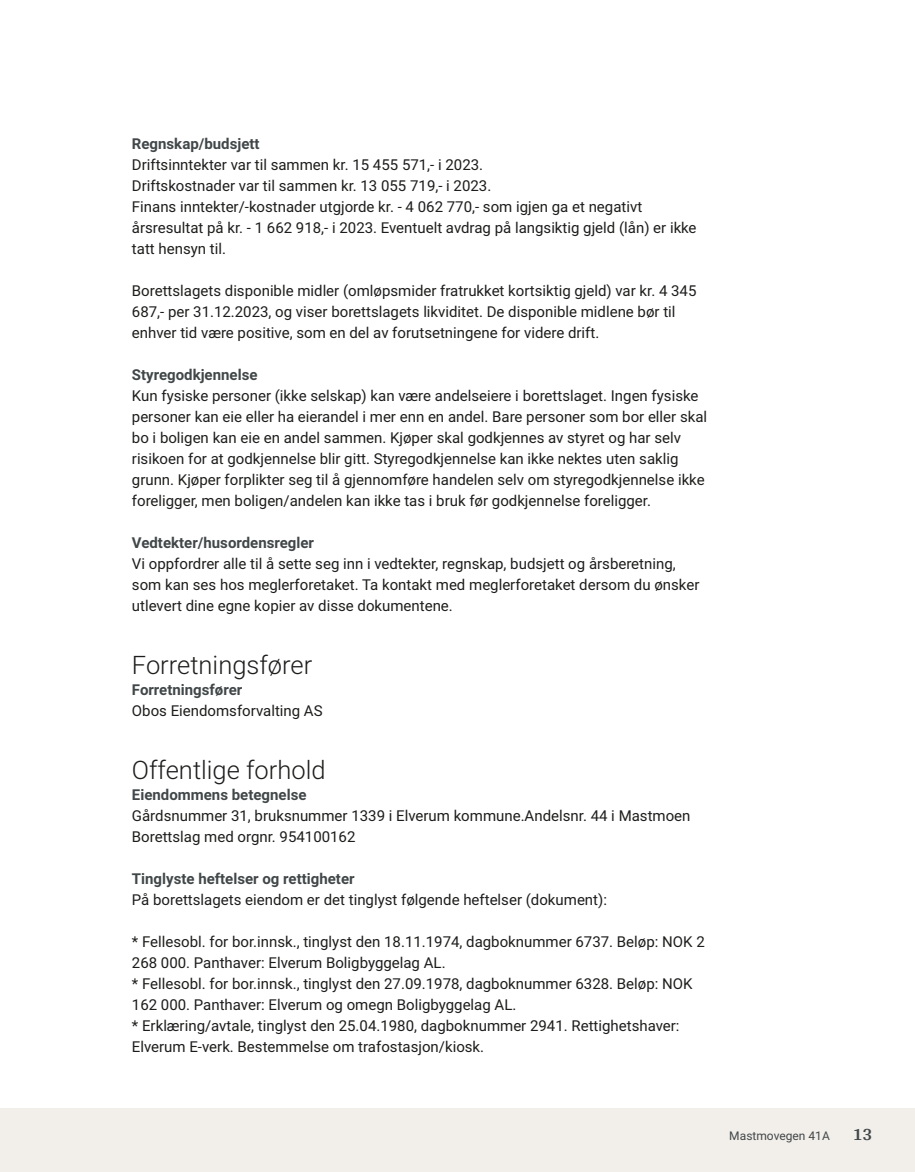
<style>
.page{position:relative;width:915px;height:1172px;background:#fff}
.page>*{position:absolute;margin:0;border:0;box-sizing:border-box;transform-origin:0 0}
.t1{font:300 25.5px "Roboto Vitec";color:#1d1d1b}
.t2{font:700 18px "Arya";color:#414749}
.t3{font:15px/21px "Roboto Vitec";color:#1d1d1b}
.t4{font:700 15px "Roboto Vitec";color:#414749}
.t5{font:12px "Roboto Vitec";color:#414749}
</style>
<div class="page">
<div style="left:0;top:1108px;width:914px;height:64px;background:#f2eeea"></div>
<p class="t4" style="left:132px;top:133px;width:129px">Regnskap/budsjett</p>
<p class="t3" style="left:132px;top:153px;width:566px">Driftsinntekter var til sammen kr. 15 455 571,‑ i 2023.<br>Driftskostnader var til sammen kr. 13 055 719,‑ i 2023.<br>Finans inntekter/‑kostnader utgjorde kr. ‑ 4 062 770,‑ som igjen ga et negativt årsresultat på kr. ‑ 1 662 918,‑ i 2023. Eventuelt avdrag på langsiktig gjeld (lån) er ikke tatt hensyn til.</p>
<p class="t3" style="left:132px;top:279px;width:566px">Borettslagets disponible midler (omløpsmider fratrukket kortsiktig gjeld) var kr. 4 345<br>687,‑ per 31.12.2023, og viser borettslagets likviditet. De disponible midlene bør til enhver tid være positive, som en del av forutsetningene for videre drift.</p>
<p class="t4" style="left:132px;top:364px;width:127px">Styregodkjennelse</p>
<p class="t3" style="left:132px;top:384px;width:576px">Kun fysiske personer (ikke selskap) kan være andelseiere i borettslaget. Ingen fysiske personer kan eie eller ha eierandel i mer enn en andel. Bare personer som bor eller skal bo i boligen kan eie en andel sammen. Kjøper skal godkjennes av styret og har selv risikoen for at godkjennelse blir gitt. Styregodkjennelse kan ikke nektes uten saklig grunn. Kjøper forplikter seg til å gjennomføre handelen selv om styregodkjennelse ikke foreligger, men boligen/andelen kan ikke tas i bruk før godkjennelse foreligger.</p>
<p class="t4" style="left:132px;top:532px;width:184px">Vedtekter/husordensregler</p>
<p class="t3" style="left:132px;top:552px;width:568px">Vi oppfordrer alle til å sette seg inn i vedtekter, regnskap, budsjett og årsberetning, som kan ses hos meglerforetaket. Ta kontakt med meglerforetaket dersom du ønsker utlevert dine egne kopier av disse dokumentene.</p>
<h1 class="t1" style="left:132px;top:647px;width:182px">Forretningsfører</h1>
<p class="t4" style="left:132px;top:679px;width:112px">Forretningsfører</p>
<p class="t3" style="left:132px;top:699px;width:192px">Obos Eiendomsforvalting AS</p>
<h1 class="t1" style="left:132px;top:752px;width:195px">Offentlige forhold</h1>
<p class="t4" style="left:132px;top:784px;width:176px">Eiendommens betegnelse</p>
<p class="t3" style="left:132px;top:804px;width:560px">Gårdsnummer 31, bruksnummer 1339 i Elverum kommune.Andelsnr. 44 i Mastmoen<br>Borettslag med orgnr. 954100162</p>
<p class="t4" style="left:132px;top:868px;width:224px">Tinglyste heftelser og rettigheter</p>
<p class="t3" style="left:132px;top:888px;width:476px">På borettslagets eiendom er det tinglyst følgende heftelser (dokument):</p>
<p class="t3" style="left:132px;top:930px;width:574px">* Fellesobl. for bor.innsk., tinglyst den 18.11.1974, dagboknummer 6737. Beløp: NOK 2<br>268 000. Panthaver: Elverum Boligbyggelag AL.<br>* Fellesobl. for bor.innsk., tinglyst den 27.09.1978, dagboknummer 6328. Beløp: NOK 162 000. Panthaver: Elverum og omegn Boligbyggelag AL.<br>* Erklæring/avtale, tinglyst den 25.04.1980, dagboknummer 2941. Rettighetshaver:<br>Elverum E‑verk. Bestemmelse om trafostasjon/kiosk.</p>
<p class="t5" style="left:729px;top:1127px;width:102px">Mastmovegen 41A</p>
<p class="t2" style="left:852px;top:1123px;width:21px">13</p>
</div>
